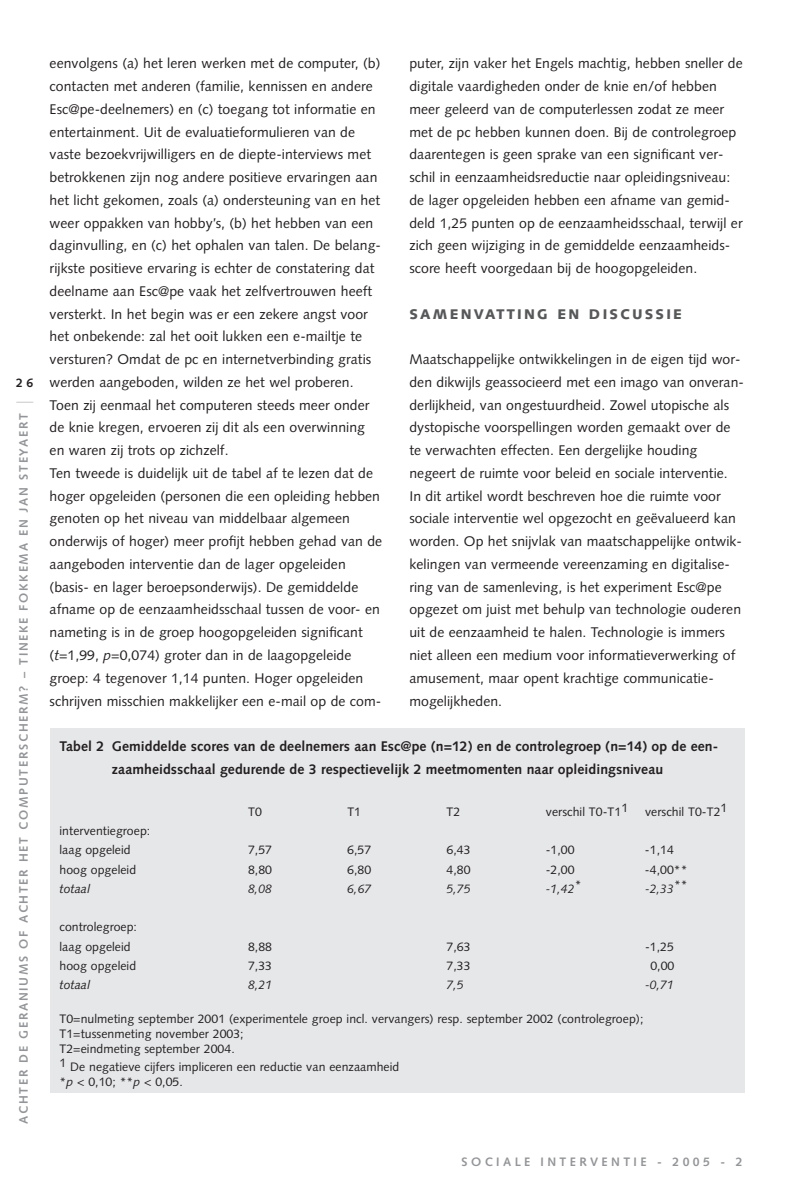
<style>
.page{position:relative;width:794px;height:1191px;background:#fff}
.page>*{position:absolute;margin:0;border:0;box-sizing:border-box;transform-origin:0 0}
.t1{font:14px/22.8px "Syntax";letter-spacing:.005em;color:#231f20}
.t2{font:700 14px/22.8px "Syntax";letter-spacing:.005em;color:#231f20;text-align:center}
.t3{font:900 14px "Syntax";letter-spacing:.16em;color:#57585a}
.t4{font:12.25px/14.7px "Syntax";letter-spacing:.005em;color:#231f20}
.t5{font:700 12.25px "Syntax";letter-spacing:.14em;color:#939598}
.t6{font:italic 12.25px "Syntax";letter-spacing:.005em;color:#231f20}
.t7{font:700 12.25px "Syntax";letter-spacing:.28em;color:#939598}
.t8{font:700 12.25px "Syntax";color:#231f20}
.s1{font-style:italic}
</style>
<div class="page">
<svg style="left:16px;top:402px;width:17px;height:1px"></svg>
<div style="left:50px;top:728px;width:694px;height:364px;background:#e6e7e9"></div>
<p class="t8" style="left:16px;top:378px;width:19px">2 6</p>
<p class="t5" style="left:19px;top:1123px;width:711px;rotate:-90deg">ACHTER DE GERANIUMS OF ACHTER HET COMPUTERSCHERM? – TINEKE FOKKEMA EN JAN STEYAERT</p>
<p class="t1" style="left:50px;top:53px;width:334px">eenvolgens (a) het leren werken met de computer, (b) contacten met anderen (familie, kennissen en andere Esc@pe-deelnemers) en (c) toegang tot informatie en entertainment. Uit de evaluatieformulieren van de vaste bezoekvrijwilligers en de diepte-interviews met betrokkenen zijn nog andere positieve ervaringen aan het licht gekomen, zoals (a) ondersteuning van en het weer oppakken van hobby’s, (b) het hebben van een daginvulling, en (c) het ophalen van talen. De belang&shy;rijkste positieve ervaring is echter de constatering dat deelname aan Esc@pe vaak het zelfvertrouwen heeft versterkt. In het begin was er een zekere angst voor het onbekende: zal het ooit lukken een e-mailtje te versturen? Omdat de pc en internetverbinding gratis werden aangeboden, wilden ze het wel proberen.<br>Toen zij eenmaal het computeren steeds meer onder de knie kregen, ervoeren zij dit als een overwinning en waren zij trots op zichzelf.<br>Ten tweede is duidelijk uit de tabel af te lezen dat de hoger opgeleiden (personen die een opleiding hebben genoten op het niveau van middelbaar algemeen onderwijs of hoger) meer profijt hebben gehad van de aangeboden interventie dan de lager opgeleiden (basis- en lager beroepsonderwijs). De gemiddelde afname op de eenzaamheidsschaal tussen de voor- en nameting is in de groep hoogopgeleiden significant (<span class="s1">t</span>=1,99, <span class="s1">p</span>=0,074) groter dan in de laagopgeleide groep: 4 tegenover 1,14 punten. Hoger opgeleiden schrijven misschien makkelijker een e-mail op de com-</p>
<p class="t1" style="left:409px;top:53px;width:335px">puter, zijn vaker het Engels machtig, hebben sneller de digitale vaardigheden onder de knie en/of hebben meer geleerd van de computerlessen zodat ze meer met de pc hebben kunnen doen. Bij de controlegroep daarentegen is geen sprake van een significant ver&shy;schil in eenzaamheidsreductie naar opleidingsniveau: de lager opgeleiden hebben een afname van gemid&shy;deld 1,25 punten op de eenzaamheidsschaal, terwijl er zich geen wijziging in de gemiddelde eenzaamheids&shy;score heeft voorgedaan bij de hoogopgeleiden.</p>
<p class="t3" style="left:409px;top:308px;width:274px">SAMENVATTING EN DISCUSSIE</p>
<p class="t1" style="left:409px;top:349px;width:336px">Maatschappelijke ontwikkelingen in de eigen tijd wor&shy;den dikwijls geassocieerd met een imago van onveran&shy;derlijkheid, van ongestuurdheid. Zowel utopische als dystopische voorspellingen worden gemaakt over de te verwachten effecten. Een dergelijke houding negeert de ruimte voor beleid en sociale interventie.<br>In dit artikel wordt beschreven hoe die ruimte voor sociale interventie wel opgezocht en geëvalueerd kan worden. Op het snijvlak van maatschappelijke ontwik&shy;kelingen van vermeende vereenzaming en digitalise&shy;ring van de samenleving, is het experiment Esc@pe opgezet om juist met behulp van technologie ouderen uit de eenzaamheid te halen. Technologie is immers niet alleen een medium voor informatieverwerking of amusement, maar opent krachtige communicatie&shy;mogelijkheden.</p>
<p class="t2" style="left:60px;top:736px;width:660px">Tabel 2 Gemiddelde scores van de deelnemers aan Esc@pe (n=12) en de controlegroep (n=14) op de een&shy;zaamheidsschaal gedurende de 3 respectievelijk 2 meetmomenten naar opleidingsniveau</p>
<p class="t4" style="left:248px;top:805px;width:15px">T0</p>
<p class="t4" style="left:347px;top:805px;width:15px">T1</p>
<p class="t4" style="left:446px;top:805px;width:15px">T2</p>
<p class="t4" style="left:546px;top:805px;width:84px">verschil T0-T11</p>
<p class="t4" style="left:645px;top:805px;width:84px">verschil T0-T21</p>
<p class="t4" style="left:60px;top:822px;width:92px;line-height:19.2px">interventiegroep: laag opgeleid</p>
<p class="t4" style="left:248px;top:844px;width:26px">7,57</p>
<p class="t4" style="left:347px;top:844px;width:26px">6,57</p>
<p class="t4" style="left:446px;top:844px;width:26px">6,43</p>
<p class="t4" style="left:546px;top:844px;width:30px">-1,00</p>
<p class="t4" style="left:645px;top:844px;width:30px">-1,14</p>
<p class="t4" style="left:60px;top:863px;width:78px">hoog opgeleid</p>
<p class="t4" style="left:248px;top:863px;width:26px">8,80</p>
<p class="t4" style="left:347px;top:863px;width:26px">6,80</p>
<p class="t4" style="left:446px;top:863px;width:26px">4,80</p>
<p class="t4" style="left:546px;top:863px;width:30px">-2,00</p>
<p class="t4" style="left:645px;top:863px;width:44px">-4,00**</p>
<p class="t6" style="left:60px;top:883px;width:32px">totaal</p>
<p class="t6" style="left:248px;top:883px;width:26px">8,08</p>
<p class="t6" style="left:347px;top:883px;width:26px">6,67</p>
<p class="t6" style="left:446px;top:883px;width:26px">5,75</p>
<p class="t6" style="left:546px;top:883px;width:37px">-1,42<sup>*</sup></p>
<p class="t6" style="left:645px;top:883px;width:44px">-2,33<sup>**</sup></p>
<p class="t4" style="left:60px;top:918px;width:79px;line-height:19.2px">controlegroep: laag opgeleid</p>
<p class="t4" style="left:248px;top:940px;width:26px">8,88</p>
<p class="t4" style="left:446px;top:940px;width:26px">7,63</p>
<p class="t4" style="left:645px;top:940px;width:30px">-1,25</p>
<p class="t4" style="left:60px;top:959px;width:78px">hoog opgeleid</p>
<p class="t4" style="left:248px;top:959px;width:26px">7,33</p>
<p class="t4" style="left:446px;top:959px;width:26px">7,33</p>
<p class="t4" style="left:650px;top:959px;width:26px">0,00</p>
<p class="t6" style="left:60px;top:980px;width:32px">totaal</p>
<p class="t6" style="left:248px;top:980px;width:26px">8,21</p>
<p class="t6" style="left:446px;top:980px;width:19px">7,5</p>
<p class="t6" style="left:645px;top:980px;width:30px">-0,71</p>
<p class="t4" style="left:60px;top:1012px;width:585px">T0=nulmeting september 2001 (experimentele groep incl. vervangers) resp. september 2002 (controlegroep);<br>T1=tussenmeting november 2003;<br>T2=eindmeting september 2004.</p>
<p class="t4" style="left:60px;top:1060px;width:341px">1 De negatieve cijfers impliceren een reductie van eenzaamheid *<span class="s1">p</span> &lt; 0,10; **<span class="s1">p</span> &lt; 0,05.</p>
<p class="t7" style="left:461px;top:1156px;width:282px">SOCIALE INTERVENTIE - 2005 - 2</p>
</div>
